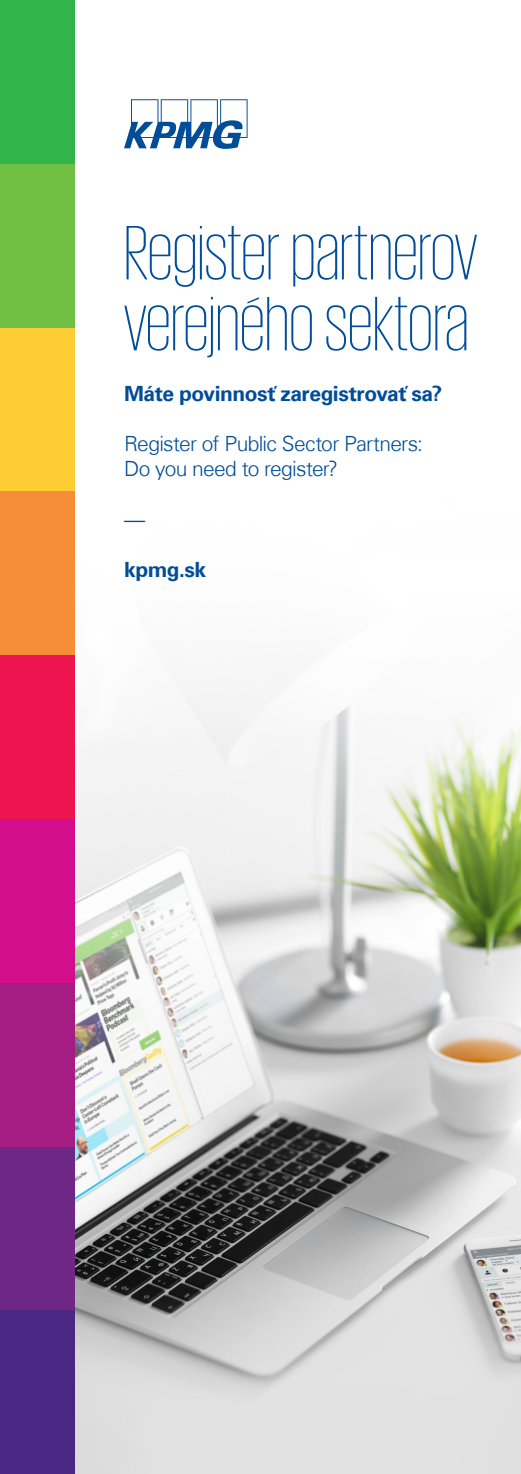
<style>
.page{position:relative;width:521px;height:1474px;background:#fff}
.page>*{position:absolute;margin:0;border:0;box-sizing:border-box;transform-origin:0 0}
.t1{font:200 78.75px/70.9px "KPMG";color:#014d97}
.t2{font:300 21px/25.2px "Universfor KPMG";letter-spacing:-.035em;color:#014d97}
.t3{font:700 21px "Universfor KPMG";letter-spacing:-.02em;color:#014d97}
</style>
<div class="page">
<img style="left:74px;top:50px;width:447px;height:1423px">
<div style="left:0;top:1310px;width:74px;height:163px;background:#4a2783"></div>
<div style="left:0;top:1146px;width:74px;height:164px;background:#6f2786"></div>
<div style="left:0;top:982px;width:74px;height:164px;background:#a51c83"></div>
<div style="left:0;top:819px;width:74px;height:163px;background:#d20e8c"></div>
<div style="left:0;top:655px;width:74px;height:164px;background:#ed1450"></div>
<div style="left:0;top:491px;width:74px;height:164px;background:#f68d38"></div>
<div style="left:0;top:327px;width:74px;height:164px;background:#fecd33"></div>
<div style="left:0;top:164px;width:74px;height:163px;background:#71bf44"></div>
<div style="left:0;top:0;width:74px;height:164px;background:#31b44a"></div>
<svg style="left:124px;top:99px;width:124px;height:50px"></svg>
<h1 class="t1" style="left:124px;top:216px;width:355px">Register partnerov verejného sektora</h1>
<p class="t3" style="left:124px;top:381px;width:320px">Máte povinnosť zaregistrovať sa?</p>
<p class="t2" style="left:124px;top:431px;width:300px">Register of Public Sector Partners:<br>Do you need to register?</p>
<p class="t2" style="left:124px;top:506px;width:22px">—</p>
<p class="t3" style="left:124px;top:557px;width:84px">kpmg.sk</p>
</div>
